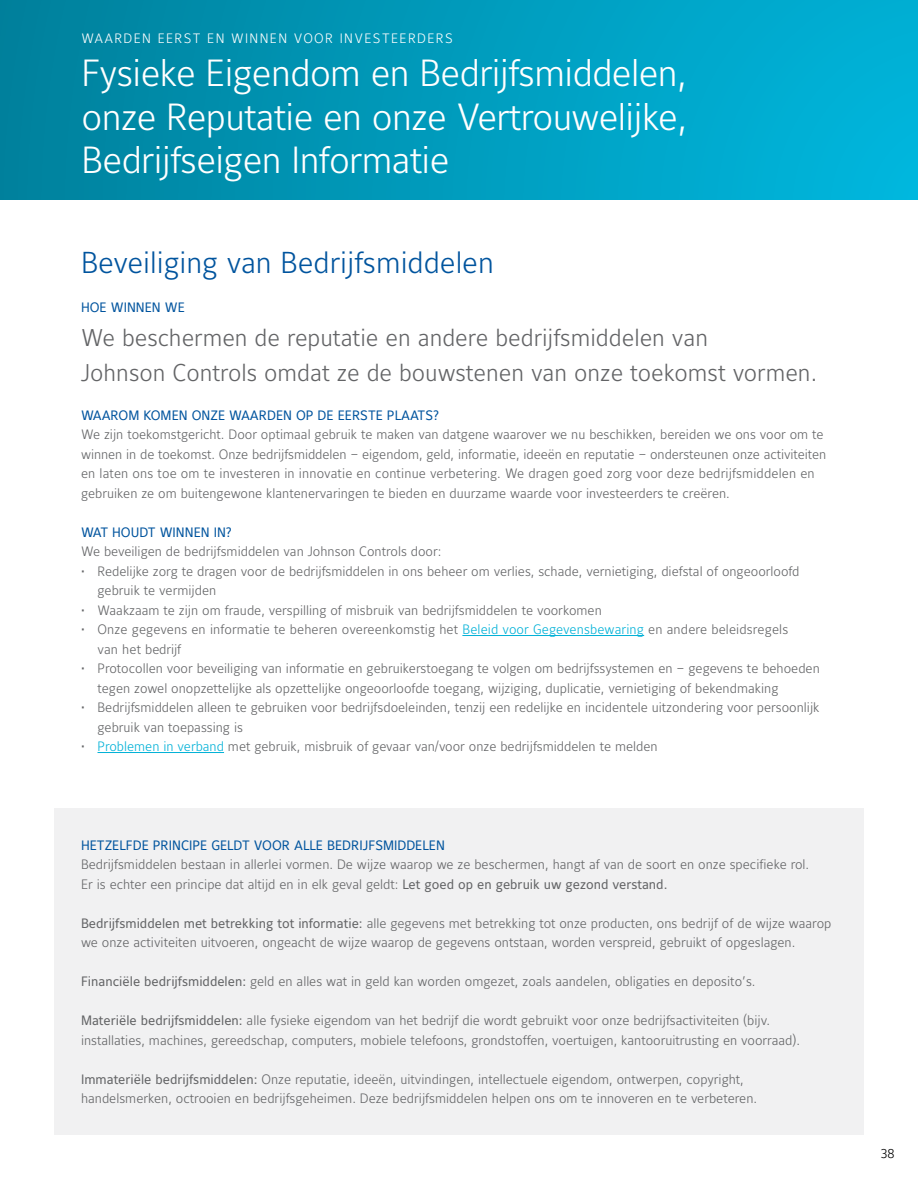
<style>
.page{position:relative;width:918px;height:1188px;background:#fff}
.page>*{position:absolute;margin:0;border:0;box-sizing:border-box;transform-origin:0 0}
.t1{font:37.5px/43.5px "Maurea Light Lf";letter-spacing:-.015em;color:#fff;text-align:justify}
.t2{font:30px "Maurea Light Lf";color:#00549e}
.t3{font:24px/34.5px "Maurea Light Lf";color:#636466}
.t4{font:13.5px/19.5px "Maurea Light Lf";color:#636466}
.t5{font:13.5px "Maurea";color:#00549e}
.t6{font:13.5px "Maurea Light Lf";letter-spacing:.1em;color:#fff}
.t7{font:13.5px "Maurea Light Lf";color:#000}
.s1{color:#00b1d7}
.s2{font-family:"Maurea Regular Tf"}
</style>
<div class="page">
<div style="left:0;top:0;width:918px;height:200px;background:linear-gradient(to right,#00819d,#00b5dc)"></div>
<hr style="left:462px;top:635px;width:182px;height:1px;background:#00b1d7">
<hr style="left:98px;top:752px;width:126px;height:1px;background:#00b1d7">
<div style="left:54px;top:808px;width:810px;height:327px;background:#f1f1f2"></div>
<p class="t6" style="left:82px;top:31px;width:373px">WAARDEN EERST EN WINNEN VOOR INVESTEERDERS</p>
<h1 class="t1" style="left:82px;top:54px;width:607px">Fysieke Eigendom en Bedrijfsmiddelen, onze Reputatie en onze Vertrouwelijke, Bedrijfseigen Informatie</h1>
<h2 class="t2" style="left:81px;top:246px;width:414px">Beveiliging van Bedrijfsmiddelen</h2>
<p class="t5" style="left:81px;top:299px;width:105px">HOE WINNEN WE</p>
<h3 class="t3" style="left:81px;top:322px;width:738px">We beschermen de reputatie en andere bedrijfsmiddelen van<br>Johnson Controls omdat ze de bouwstenen van onze toekomst vormen.</h3>
<p class="t5" style="left:81px;top:407px;width:360px">WAAROM KOMEN ONZE WAARDEN OP DE EERSTE PLAATS?</p>
<p class="t4" style="left:81px;top:425px;width:747px">We zijn toekomstgericht. Door optimaal gebruik te maken van datgene waarover we nu beschikken, bereiden we ons voor om te winnen in de toekomst. Onze bedrijfsmiddelen – eigendom, geld, informatie, ideeën en reputatie – ondersteunen onze activiteiten en laten ons toe om te investeren in innovatie en continue verbetering. We dragen goed zorg voor deze bedrijfsmiddelen en gebruiken ze om buitengewone klantenervaringen te bieden en duurzame waarde voor investeerders te creëren.</p>
<p class="t5" style="left:81px;top:524px;width:152px">WAT HOUDT WINNEN IN?</p>
<p class="t4" style="left:81px;top:542px;width:362px">We beveiligen de bedrijfsmiddelen van Johnson Controls door:</p>
<p class="t4" style="left:97px;top:562px;width:704px;text-indent:-16px">• Redelijke zorg te dragen voor de bedrijfsmiddelen in ons beheer om verlies, schade, vernietiging, diefstal of ongeoorloofd gebruik te vermijden</p>
<p class="t4" style="left:81px;top:601px;width:522px">• Waakzaam te zijn om fraude, verspilling of misbruik van bedrijfsmiddelen te voorkomen</p>
<p class="t4" style="left:97px;top:620px;width:692px;text-indent:-16px">• Onze gegevens en informatie te beheren overeenkomstig het <span class="s1">Beleid voor Gegevensbewaring</span> en andere beleidsregels van het bedrijf</p>
<p class="t4" style="left:97px;top:659px;width:724px;text-indent:-16px">• Protocollen voor beveiliging van informatie en gebruikerstoegang te volgen om bedrijfssystemen en – gegevens te behoeden tegen zowel onopzettelijke als opzettelijke ongeoorloofde toegang, wijziging, duplicatie, vernietiging of bekendmaking</p>
<p class="t4" style="left:97px;top:698px;width:724px;text-indent:-16px">• Bedrijfsmiddelen alleen te gebruiken voor bedrijfsdoeleinden, tenzij een redelijke en incidentele uitzondering voor persoonlijk gebruik van toepassing is</p>
<p class="t4" style="left:81px;top:737px;width:578px">• <span class="s1">Problemen in verband</span> met gebruik, misbruik of gevaar van/voor onze bedrijfsmiddelen te melden</p>
<p class="t5" style="left:81px;top:838px;width:365px">HETZELFDE PRINCIPE GELDT VOOR ALLE BEDRIJFSMIDDELEN</p>
<p class="t4" style="left:81px;top:856px;width:730px">Bedrijfsmiddelen bestaan in allerlei vormen. De wijze waarop we ze beschermen, hangt af van de soort en onze specifieke rol.<br>Er is echter een principe dat altijd en in elk geval geldt: <span class="s2">Let goed op en gebruik uw gezond verstand.</span></p>
<p class="t4" style="left:81px;top:914px;width:752px"><span class="s2">Bedrijfsmiddelen met betrekking tot informatie:</span> alle gegevens met betrekking tot onze producten, ons bedrijf of de wijze waarop we onze activiteiten uitvoeren, ongeacht de wijze waarop de gegevens ontstaan, worden verspreid, gebruikt of opgeslagen.</p>
<p class="t4" style="left:81px;top:973px;width:676px"><span class="s2">Financiële bedrijfsmiddelen:</span> geld en alles wat in geld kan worden omgezet, zoals aandelen, obligaties en deposito’s.</p>
<p class="t4" style="left:81px;top:1012px;width:721px"><span class="s2">Materiële bedrijfsmiddelen:</span> alle fysieke eigendom van het bedrijf die wordt gebruikt voor onze bedrijfsactiviteiten (bijv. installaties, machines, gereedschap, computers, mobiele telefoons, grondstoffen, voertuigen, kantooruitrusting en voorraad).</p>
<p class="t4" style="left:81px;top:1070px;width:678px"><span class="s2">Immateriële bedrijfsmiddelen:</span> Onze reputatie, ideeën, uitvindingen, intellectuele eigendom, ontwerpen, copyright, handelsmerken, octrooien en bedrijfsgeheimen. Deze bedrijfsmiddelen helpen ons om te innoveren en te verbeteren.</p>
<p class="t7" style="left:881px;top:1145px;width:15px">38</p>
</div>
